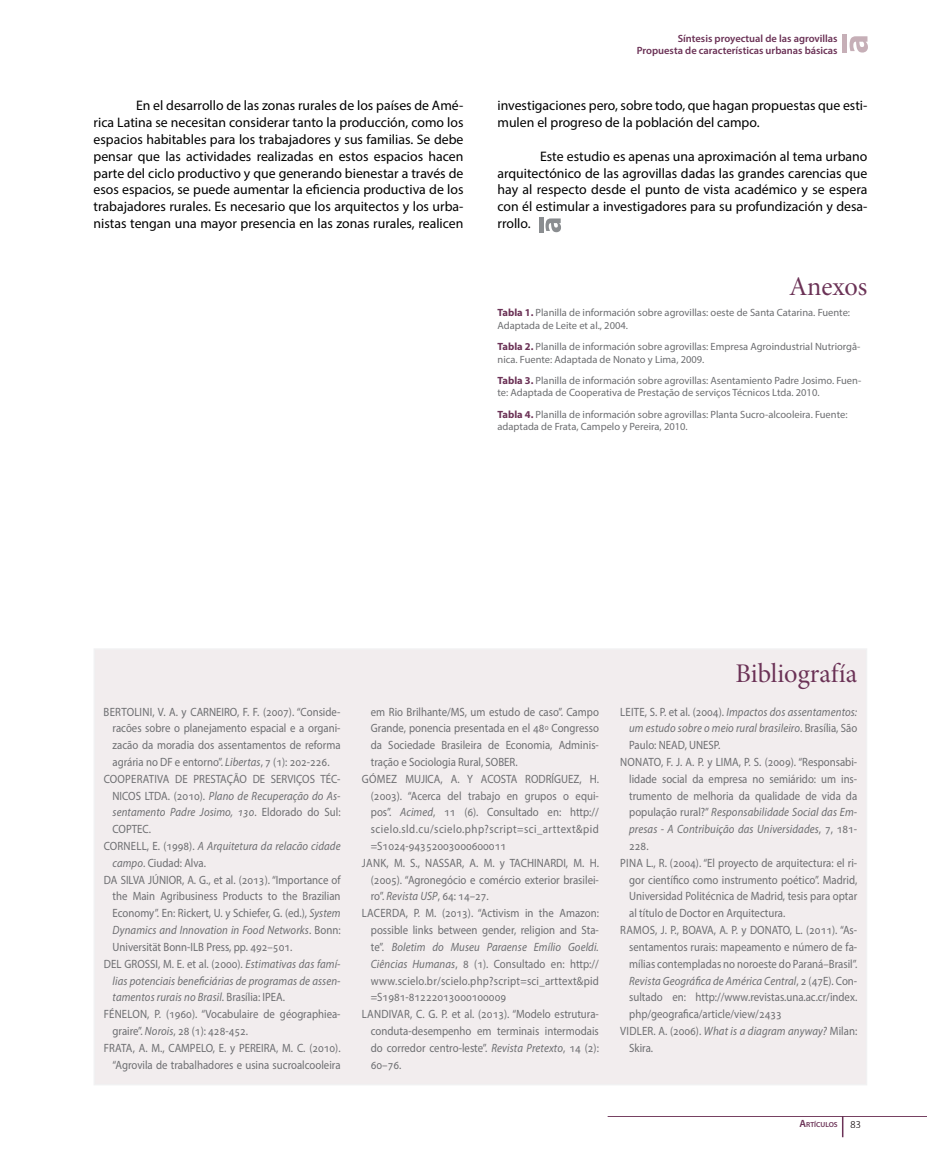
<style>
.page{position:relative;width:927px;height:1170px;background:#fff}
.page>*{position:absolute;margin:0;border:0;box-sizing:border-box;transform-origin:0 0}
.t1{font:27px "Minion Pro Subh";color:#6b3256}
.t2{font:13.8px/16.8px "Myriad Pro";color:#000;text-align:justify}
.t3{font:12px "Myriad Pro";color:#6d6e71;scale:.9 1}
.t4{font:italic 12px "Myriad Pro";letter-spacing:.01em;color:#6d6e71;scale:.9 1}
.t5{font:12px "Myriad Pro";letter-spacing:.04em;color:#6d6e71;scale:.9 1}
.t6{font:12px "Myriad Pro";letter-spacing:.025em;color:#6d6e71;scale:.9 1}
.t7{font:10.5px/12.6px "Myriad Pro";color:#6d6e71}
.t8{font:600 10.5px/12px "Myriad Pro";color:#6b3256;text-align:right}
.t9{font:600 7.35px "Myriad Pro";color:#6b3256}
.s1{font-weight:700;color:#6b3256}
.s2{font-style:italic}
.s3{font-style:normal}
.s4{font-size:10.5px}
.s5{font-weight:300;font-size:10.5px;color:#c6afb7}
</style>
<div class="page">
<svg style="left:842px;top:1117px;width:1px;height:20px"></svg>
<div style="left:842px;top:34px;width:5px;height:19px;background:#c6afb7"></div>
<svg style="left:849px;top:36px;width:19px;height:17px"></svg>
<hr style="left:608px;top:1116px;width:319px;height:1px;background:#6b3256">
<hr style="left:539px;top:217px;width:4px;height:15px;background:#8a8d90">
<svg style="left:546px;top:218px;width:15px;height:14px"></svg>
<div style="left:94px;top:649px;width:772px;height:435px;background:#f2edee"></div>
<div style="left:94px;top:648px;width:773px;height:437px;border:2px solid #f1f1f2"></div>
<p class="t8" style="left:637px;top:33px;width:202px">Síntesis proyectual de las agrovillas<br>Propuesta de características urbanas básicas</p>
<p class="t2" style="left:94px;top:97px;width:371px;text-indent:43px">En el desarrollo de las zonas rurales de los países de Amé&shy;rica Latina se necesitan considerar tanto la producción, como los espacios habitables para los trabajadores y sus familias. Se debe pensar que las actividades realizadas en estos espacios hacen parte del ciclo productivo y que generando bienestar a través de esos espacios, se puede aumentar la eficiencia productiva de los trabajadores rurales. Es necesario que los arquitectos y los urba&shy;nistas tengan una mayor presencia en las zonas rurales, realicen</p>
<p class="t2" style="left:497px;top:97px;width:371px">investigaciones pero, sobre todo, que hagan propuestas que esti&shy;mulen el progreso de la población del campo.</p>
<p class="t2" style="left:497px;top:148px;width:371px;text-indent:43px">Este estudio es apenas una aproximación al tema urbano arquitectónico de las agrovillas dadas las grandes carencias que hay al respecto desde el punto de vista académico y se espera con él estimular a investigadores para su profundización y desa&shy;rrollo.</p>
<h1 class="t1" style="left:789px;top:270px;width:80px">Anexos</h1>
<p class="t7" style="left:497px;top:306px;width:354px"><span class="s1">Tabla 1.</span> Planilla de información sobre agrovillas: oeste de Santa Catarina. Fuente:<br>Adaptada de Leite et al., 2004.</p>
<p class="t7" style="left:497px;top:340px;width:364px"><span class="s1">Tabla 2.</span> Planilla de información sobre agrovillas: Empresa Agroindustrial Nutriorgâ&shy;nica. Fuente: Adaptada de Nonato y Lima, 2009.</p>
<p class="t7" style="left:497px;top:374px;width:365px"><span class="s1">Tabla 3.</span> Planilla de información sobre agrovillas: Asentamiento Padre Josimo. Fuen&shy;te: Adaptada de Cooperativa de Prestação de serviços Técnicos Ltda. 2010.</p>
<p class="t7" style="left:497px;top:407px;width:351px"><span class="s1">Tabla 4.</span> Planilla de información sobre agrovillas: Planta Sucro-alcooleira. Fuente: adaptada de Frata, Campelo y Pereira, 2010.</p>
<p class="t3" style="left:104px;top:704px;width:265px">BERTOLINI, V. A. y CARNEIRO, F. F. (2007). “Conside-</p>
<p class="t3" style="left:113px;top:721px;width:255px">racões sobre o planejamento espacial e a organi-</p>
<p class="t3" style="left:113px;top:737px;width:255px">zacão da moradia dos assentamentos de reforma</p>
<p class="t3" style="left:113px;top:754px;width:243px">agrária no DF e entorno”. <span class="s2">Libertas</span>, 7 (1): 202-226.</p>
<p class="t3" style="left:104px;top:771px;width:265px">COOPERATIVA DE PRESTAÇÃO DE SERVIÇOS TÉC-</p>
<p class="t4" style="left:113px;top:788px;width:255px"><span class="s3">NICOS LTDA. (2010).</span> Plano de Recuperação do As-</p>
<p class="t4" style="left:113px;top:805px;width:255px">sentamento Padre Josimo, 130<span class="s3">. Eldorado do Sul:</span></p>
<p class="t3" style="left:113px;top:821px;width:44px">COPTEC.</p>
<p class="t4" style="left:104px;top:838px;width:265px"><span class="s3">CORNELL, E. (1998).</span> A Arquitetura da relacão cidade</p>
<p class="t3" style="left:113px;top:855px;width:105px"><span class="s2">campo</span>. Ciudad: Alva.</p>
<p class="t3" style="left:104px;top:872px;width:265px">DA SILVA JÚNIOR, A. G., et al. (2013). “Importance of</p>
<p class="t3" style="left:113px;top:889px;width:255px">the Main Agribusiness Products to the Brazilian</p>
<p class="t3" style="left:113px;top:905px;width:255px">Economy”. En: Rickert, U. y Schiefer, G. (ed.), <span class="s2">System</span></p>
<p class="t4" style="left:113px;top:922px;width:255px">Dynamics and Innovation in Food Networks<span class="s3">. Bonn:</span></p>
<p class="t3" style="left:113px;top:939px;width:201px">Universität Bonn-ILB Press, pp. 492–501.</p>
<p class="t3" style="left:104px;top:956px;width:265px">DEL GROSSI, M. E. et al. (2000). <span class="s2">Estimativas das famí-</span></p>
<p class="t4" style="left:113px;top:973px;width:255px">lias potenciais beneficiárias de programas de assen-</p>
<p class="t4" style="left:113px;top:989px;width:193px">tamentos rurais no Brasil<span class="s3">. Brasília: IPEA.</span></p>
<p class="t3" style="left:104px;top:1006px;width:265px">FÉNELON, P. (1960). “Vocabulaire de géographiea-</p>
<p class="t3" style="left:113px;top:1023px;width:152px">graire”. <span class="s2">Norois</span>, 28 (1): 428-452.</p>
<p class="t3" style="left:104px;top:1040px;width:265px">FRATA, A. M., CAMPELO, E. y PEREIRA, M. C. (2010).</p>
<p class="t3" style="left:113px;top:1057px;width:255px">“Agrovila de trabalhadores e usina sucroalcooleira</p>
<p class="t3" style="left:371px;top:704px;width:255px">em Rio Brilhante/MS, um estudo de caso”. Campo</p>
<p class="t3" style="left:371px;top:721px;width:255px">Grande, ponencia presentada en el 48<sup>o</sup> Congresso</p>
<p class="t3" style="left:371px;top:737px;width:255px">da Sociedade Brasileira de Economia, Adminis-</p>
<p class="t3" style="left:371px;top:754px;width:164px">tração e Sociologia Rural, SOBER.</p>
<p class="t3" style="left:362px;top:771px;width:265px">GÓMEZ MUJICA, A. Y ACOSTA RODRÍGUEZ, H.</p>
<p class="t3" style="left:371px;top:788px;width:255px">(2003). “Acerca del trabajo en grupos o equi-</p>
<p class="t3" style="left:371px;top:805px;width:255px">pos”. <span class="s2">Acimed</span>, 11 (6). Consultado en: http://</p>
<p class="t5" style="left:371px;top:821px;width:255px">scielo.sld.cu/scielo.php?script=sci_arttext&amp;pid</p>
<p class="t3" style="left:371px;top:838px;width:152px">=S1024-94352003000600011</p>
<p class="t3" style="left:362px;top:855px;width:265px">JANK, M. S., NASSAR, A. M. y TACHINARDI, M. H.</p>
<p class="t3" style="left:371px;top:872px;width:255px">(2005). “Agronegócio e comércio exterior brasilei-</p>
<p class="t3" style="left:371px;top:889px;width:133px">ro”. <span class="s2">Revista USP</span>, 64: 14–27.</p>
<p class="t3" style="left:362px;top:905px;width:265px">LACERDA, P. M. (2013). “Activism in the Amazon:</p>
<p class="t3" style="left:371px;top:922px;width:255px">possible links between gender, religion and Sta-</p>
<p class="t4" style="left:371px;top:939px;width:255px"><span class="s3">te”.</span> Boletim do Museu Paraense Emílio Goeldi.</p>
<p class="t3" style="left:371px;top:956px;width:255px"><span class="s2">Ciências Humanas</span>, 8 (1). Consultado en: http://</p>
<p class="t6" style="left:371px;top:973px;width:255px">www.scielo.br/scielo.php?script=sci_arttext&amp;pid</p>
<p class="t3" style="left:371px;top:989px;width:152px">=S1981-81222013000100009</p>
<p class="t3" style="left:362px;top:1006px;width:265px">LANDIVAR, C. G. P. et al. (2013). “Modelo estrutura-</p>
<p class="t3" style="left:371px;top:1023px;width:255px">conduta-desempenho em terminais intermodais</p>
<p class="t3" style="left:371px;top:1040px;width:255px">do corredor centro-leste”. <span class="s2">Revista Pretexto</span>, 14 (2):</p>
<p class="t3" style="left:371px;top:1057px;width:35px">60–76.</p>
<h1 class="t1" style="left:736px;top:657px;width:123px">Bibliografía</h1>
<p class="t4" style="left:620px;top:704px;width:265px"><span class="s3">LEITE, S. P. et al. (2004).</span> Impactos dos assentamentos:</p>
<p class="t4" style="left:629px;top:721px;width:255px">um estudo sobre o meio rural brasileiro<span class="s3">. Brasília, São</span></p>
<p class="t3" style="left:629px;top:737px;width:103px">Paulo: NEAD, UNESP.</p>
<p class="t3" style="left:620px;top:754px;width:265px">NONATO, F. J. A. P. y LIMA, P. S. (2009). “Responsabi-</p>
<p class="t3" style="left:629px;top:771px;width:255px">lidade social da empresa no semiárido: um ins-</p>
<p class="t3" style="left:629px;top:788px;width:255px">trumento de melhoria da qualidade de vida da</p>
<p class="t4" style="left:629px;top:805px;width:255px"><span class="s3">população rural?”</span> Responsabilidade Social das Em-</p>
<p class="t4" style="left:629px;top:821px;width:255px">presas - A Contribuição das Universidades<span class="s3">, 7, 181-</span></p>
<p class="t3" style="left:629px;top:838px;width:23px">228.</p>
<p class="t3" style="left:620px;top:855px;width:265px">PINA L., R. (2004). “El proyecto de arquitectura: el ri-</p>
<p class="t3" style="left:629px;top:872px;width:255px">gor científico como instrumento poético”. Madrid,</p>
<p class="t3" style="left:629px;top:889px;width:255px">Universidad Politécnica de Madrid, tesis para optar</p>
<p class="t3" style="left:629px;top:905px;width:175px">al título de Doctor en Arquitectura.</p>
<p class="t3" style="left:620px;top:922px;width:265px">RAMOS, J. P., BOAVA, A. P. y DONATO, L. (2011). “As-</p>
<p class="t3" style="left:629px;top:939px;width:255px">sentamentos rurais: mapeamento e número de fa-</p>
<p class="t3" style="left:629px;top:956px;width:255px">mílias contempladas no noroeste do Paraná–Brasil”.</p>
<p class="t4" style="left:629px;top:973px;width:255px">Revista Geográfica de América Central<span class="s3">, 2 (47E). Con-</span></p>
<p class="t3" style="left:629px;top:989px;width:255px">sultado en: http://www.revistas.una.ac.cr/index.</p>
<p class="t3" style="left:629px;top:1006px;width:171px">php/geografica/article/view/2433</p>
<p class="t3" style="left:620px;top:1023px;width:265px">VIDLER. A. (2006). <span class="s2">What is a diagram anyway?</span> Milan:</p>
<p class="t3" style="left:629px;top:1040px;width:28px">Skira.</p>
<p class="t9" style="left:799px;top:1119px;width:63px"><span class="s4">A</span>RTÍCULOS <span class="s5">83</span></p>
</div>
